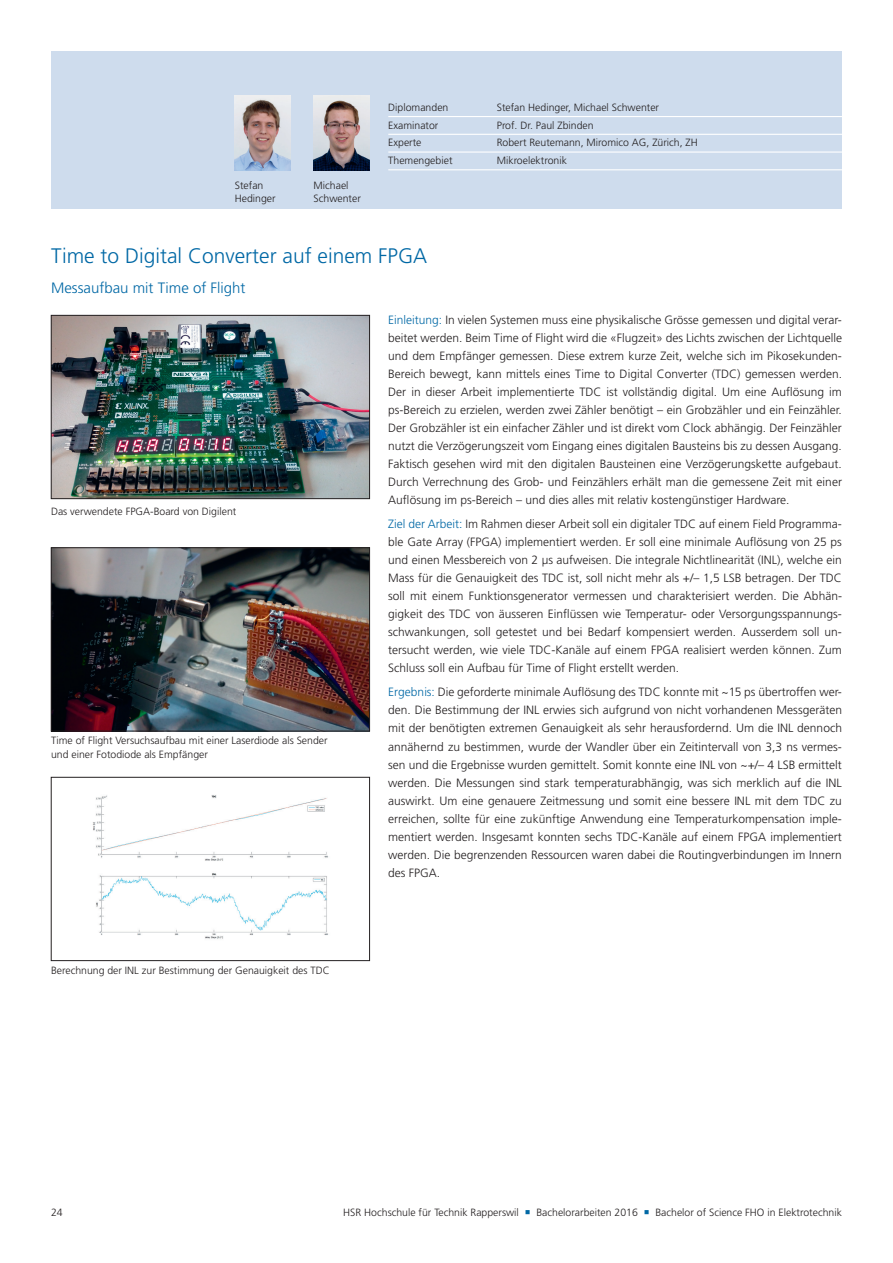
<style>
.page{position:relative;width:893px;height:1263px;background:#fff}
.page>*{position:absolute;margin:0;border:0;box-sizing:border-box;transform-origin:0 0}
.t1{font:300 21px "Frutiger LT Pro";color:#0068a5}
.t2{font:300 15px "Frutiger LT Pro";color:#0068a5}
.t3{font:300 12px/18px "Frutiger LT Pro";color:#231f20;text-align:justify}
.t4{font:300 10.5px/13.5px "Frutiger LT Pro";color:#231f20}
.s1{color:#0068a5}
</style>
<div class="page">
<div style="left:51px;top:51px;width:791px;height:157px;background:#cedced"></div>
<img style="left:53px;top:317px;width:315px;height:180px">
<div style="left:51px;top:315px;width:319px;height:184px;border:1px solid #231f20"></div>
<img style="left:53px;top:549px;width:315px;height:180px">
<div style="left:51px;top:547px;width:319px;height:184px;border:1px solid #231f20"></div>
<img style="left:92px;top:795px;width:236px;height:144px">
<div style="left:51px;top:777px;width:319px;height:184px;border:1px solid #231f20"></div>
<hr style="left:388px;top:116px;width:454px;height:1px;background:#fff">
<hr style="left:388px;top:134px;width:454px;height:1px;background:#fff">
<hr style="left:388px;top:151px;width:454px;height:2px;background:#fff">
<hr style="left:388px;top:169px;width:454px;height:1px;background:#fff">
<img style="left:235px;top:95px;width:56px;height:75px">
<img style="left:314px;top:95px;width:56px;height:75px">
<p class="t4" style="left:235px;top:178px;width:42px">Stefan<br>Hedinger</p>
<p class="t4" style="left:314px;top:178px;width:49px">Michael<br>Schwenter</p>
<p class="t4" style="left:388px;top:101px;width:62px">Diplomanden</p>
<p class="t4" style="left:497px;top:101px;width:164px">Stefan Hedinger, Michael Schwenter</p>
<p class="t4" style="left:388px;top:118px;width:52px">Examinator</p>
<p class="t4" style="left:497px;top:118px;width:98px">Prof. Dr. Paul Zbinden</p>
<p class="t4" style="left:388px;top:136px;width:35px">Experte</p>
<p class="t4" style="left:497px;top:136px;width:203px">Robert Reutemann, Miromico AG, Zürich, ZH</p>
<p class="t4" style="left:388px;top:154px;width:66px">Themengebiet</p>
<p class="t4" style="left:497px;top:154px;width:72px">Mikroelektronik</p>
<h1 class="t1" style="left:51px;top:243px;width:378px">Time to Digital Converter auf einem FPGA</h1>
<p class="t2" style="left:51px;top:279px;width:196px">Messaufbau mit Time of Flight</p>
<p class="t4" style="left:51px;top:504px;width:187px">Das verwendete FPGA-Board von Digilent</p>
<p class="t4" style="left:51px;top:734px;width:278px">Time of Flight Versuchsaufbau mit einer Laserdiode als Sender und einer Fotodiode als Empfänger</p>
<p class="t4" style="left:51px;top:963px;width:280px">Berechnung der INL zur Bestimmung der Genauigkeit des TDC</p>
<p class="t3" style="left:388px;top:311px;width:455px"><span class="s1">Einleitung:</span> In vielen Systemen muss eine physikalische Grösse gemessen und digital verar&shy;beitet werden. Beim Time of Flight wird die «Flugzeit» des Lichts zwischen der Lichtquelle und dem Empfänger gemessen. Diese extrem kurze Zeit, welche sich im Pikosekunden-Bereich bewegt, kann mittels eines Time to Digital Converter (TDC) gemessen werden.<br>Der in dieser Arbeit implementierte TDC ist vollständig digital. Um eine Auflösung im ps-Bereich zu erzielen, werden zwei Zähler benötigt – ein Grobzähler und ein Feinzähler.<br>Der Grobzähler ist ein einfacher Zähler und ist direkt vom Clock abhängig. Der Feinzähler nutzt die Verzögerungszeit vom Eingang eines digitalen Bausteins bis zu dessen Ausgang.<br>Faktisch gesehen wird mit den digitalen Bausteinen eine Verzögerungskette aufgebaut.<br>Durch Verrechnung des Grob- und Feinzählers erhält man die gemessene Zeit mit einer Auflösung im ps-Bereich – und dies alles mit relativ kostengünstiger Hardware.</p>
<p class="t3" style="left:388px;top:515px;width:455px"><span class="s1">Ziel der Arbeit:</span> Im Rahmen dieser Arbeit soll ein digitaler TDC auf einem Field Programma&shy;ble Gate Array (FPGA) implementiert werden. Er soll eine minimale Auflösung von 25 ps und einen Messbereich von 2 µs aufweisen. Die integrale Nichtlinearität (INL), welche ein Mass für die Genauigkeit des TDC ist, soll nicht mehr als +/– 1,5 LSB betragen. Der TDC soll mit einem Funktionsgenerator vermessen und charakterisiert werden. Die Abhän&shy;gigkeit des TDC von äusseren Einflüssen wie Temperatur- oder Versorgungsspannungs&shy;schwankungen, soll getestet und bei Bedarf kompensiert werden. Ausserdem soll un&shy;tersucht werden, wie viele TDC-Kanäle auf einem FPGA realisiert werden können. Zum Schluss soll ein Aufbau für Time of Flight erstellt werden.</p>
<p class="t3" style="left:388px;top:683px;width:455px"><span class="s1">Ergebnis:</span> Die geforderte minimale Auflösung des TDC konnte mit ~15 ps übertroffen wer&shy;den. Die Bestimmung der INL erwies sich aufgrund von nicht vorhandenen Messgeräten mit der benötigten extremen Genauigkeit als sehr herausfordernd. Um die INL dennoch annähernd zu bestimmen, wurde der Wandler über ein Zeitintervall von 3,3 ns vermes&shy;sen und die Ergebnisse wurden gemittelt. Somit konnte eine INL von ~+/– 4 LSB ermittelt werden. Die Messungen sind stark temperaturabhängig, was sich merklich auf die INL auswirkt. Um eine genauere Zeitmessung und somit eine bessere INL mit dem TDC zu erreichen, sollte für eine zukünftige Anwendung eine Temperaturkompensation imple&shy;mentiert werden. Insgesamt konnten sechs TDC-Kanäle auf einem FPGA implementiert werden. Die begrenzenden Ressourcen waren dabei die Routingverbindungen im Innern des FPGA.</p>
<p class="t4" style="left:51px;top:1206px;width:13px">24</p>
<p class="t4" style="left:343px;top:1206px;width:500px">HSR Hochschule für Technik Rapperswil <span class="s1">○</span> Bachelorarbeiten 2016 <span class="s1">○</span> Bachelor of Science FHO in Elektrotechnik</p>
</div>
